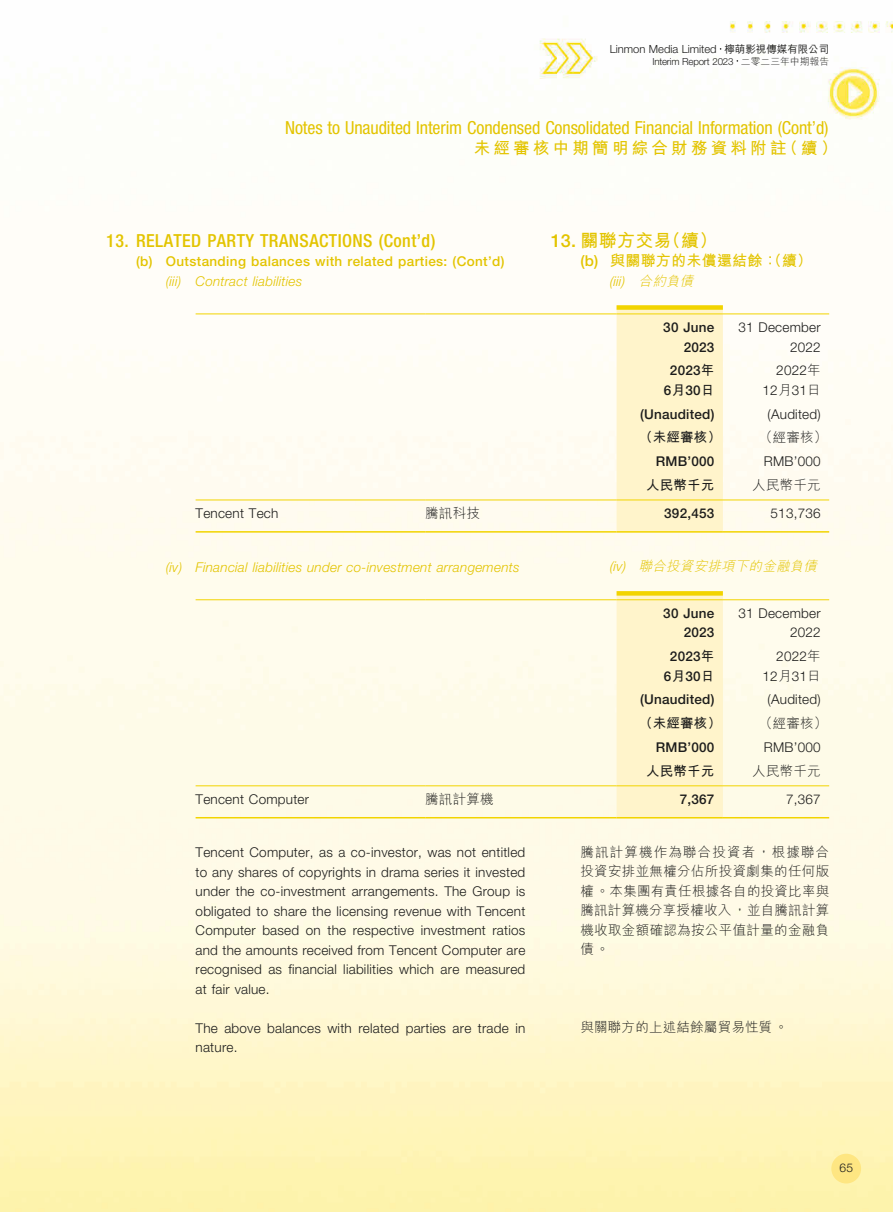
<style>
.page{position:relative;width:893px;height:1212px;background:#fff}
.page>*{position:absolute;margin:0;border:0;box-sizing:border-box;transform-origin:0 0}
.t1{font:condensed 18px "Helvetica Neue LT Std";letter-spacing:-.005em;color:#e3c400}
.t2{font:500 condensed 18px "Helvetica Neue LT Std";letter-spacing:.025em;color:#e3c400}
.t3{font:700 18px "M Hei HK";letter-spacing:.015em;color:#e3c400}
.t4{font:700 16.5px "M Hei HK";letter-spacing:.195em;color:#e3c400}
.t5{font:700 15px "M Hei HK";letter-spacing:.015em;color:#e3c400}
.t6{font:300 13.5px/19.5px "Helvetica Neue LT Std";letter-spacing:.015em;color:#1c1c1b;text-align:right}
.t7{font:300 13.5px/19.5px "M Hei HK";letter-spacing:.02em;color:#1c1c1b;text-align:justify}
.t8{font:500 13.5px/19.5px "Helvetica Neue LT Std";letter-spacing:.015em;color:#1c1c1b;text-align:right}
.t9{font:italic 300 13.5px "Helvetica Neue LT Std";letter-spacing:.015em;color:#e3c400}
.t10{font:500 13.5px "Helvetica Neue LT Std";letter-spacing:.025em;color:#e3c400}
.t11{font:700 13.5px "M Hei HK";letter-spacing:.015em;color:#1c1c1b}
.t12{font:italic 300 13.5px "M Hei HK";color:#e3c400}
.t13{font:italic 300 13.5px "Helvetica Neue LT Std";color:#e3c400}
.t14{font:300 12px "Helvetica Neue LT Std";color:#1c1c1b}
.t15{font:300 11.25px "Helvetica Neue LT Std";color:#1c1c1b}
.t16{font:300 9.75px "Helvetica Neue LT Std";letter-spacing:-.025em;color:#1c1c1b}
.s1{font-family:"M Hei HK";font-weight:500;font-size:10.5px}
.s2{font-family:"M Hei HK"}
.s3{font-family:"Helvetica Neue LT Std";font-weight:500}
.s4{font-family:"M Hei HK";font-weight:700}
.s5{font-family:"Helvetica Neue LT Std"}
</style>
<div class="page">
<img style="left:0;top:21px;width:893px;height:1191px">
<div style="left:831px;top:1154px;width:30px;height:29px;background:#fee682;border-radius:50%"></div>
<div style="left:617px;top:310px;width:106px;height:221px;background:#fff4cb"></div>
<div style="left:617px;top:305px;width:106px;height:5px;background:#f2d400"></div>
<hr style="left:196px;top:313px;width:229px;height:1px;background:#f2d400">
<hr style="left:425px;top:313px;width:192px;height:1px;background:#f2d400">
<hr style="left:617px;top:313px;width:106px;height:1px;background:#f2d400">
<hr style="left:723px;top:313px;width:106px;height:1px;background:#f2d400">
<hr style="left:196px;top:500px;width:229px;height:1px;background:#f2d400">
<hr style="left:425px;top:500px;width:192px;height:1px;background:#f2d400">
<hr style="left:617px;top:500px;width:106px;height:1px;background:#f2d400">
<hr style="left:723px;top:500px;width:106px;height:1px;background:#f2d400">
<hr style="left:196px;top:531px;width:229px;height:2px;background:#f2d400">
<hr style="left:425px;top:531px;width:192px;height:2px;background:#f2d400">
<hr style="left:617px;top:531px;width:106px;height:2px;background:#f2d400">
<hr style="left:723px;top:531px;width:106px;height:2px;background:#f2d400">
<div style="left:617px;top:596px;width:106px;height:221px;background:#fff4cb"></div>
<div style="left:617px;top:591px;width:106px;height:5px;background:#f2d400"></div>
<hr style="left:196px;top:599px;width:229px;height:1px;background:#f2d400">
<hr style="left:425px;top:599px;width:192px;height:1px;background:#f2d400">
<hr style="left:617px;top:599px;width:106px;height:1px;background:#f2d400">
<hr style="left:723px;top:599px;width:106px;height:1px;background:#f2d400">
<hr style="left:196px;top:785px;width:229px;height:1px;background:#f2d400">
<hr style="left:425px;top:785px;width:192px;height:1px;background:#f2d400">
<hr style="left:617px;top:785px;width:106px;height:1px;background:#f2d400">
<hr style="left:723px;top:785px;width:106px;height:1px;background:#f2d400">
<hr style="left:196px;top:817px;width:229px;height:1px;background:#f2d400">
<hr style="left:425px;top:817px;width:192px;height:1px;background:#f2d400">
<hr style="left:617px;top:817px;width:106px;height:1px;background:#f2d400">
<hr style="left:723px;top:817px;width:106px;height:1px;background:#f2d400">
<p class="t15" style="left:610px;top:42px;width:221px">Linmon Media Limited <span class="s1">檸萌影視傳媒有限公司</span></p>
<p class="t16" style="left:652px;top:55px;width:178px">Interim Report 2023 <span class="s2">二零二三年中期報告</span></p>
<h1 class="t1" style="left:285px;top:117px;width:545px">Notes to Unaudited Interim Condensed Consolidated Financial Information (Cont’d)</h1>
<p class="t4" style="left:474px;top:135px;width:365px">未經審核中期簡明綜合財務資料附註（續）</p>
<h1 class="t2" style="left:106px;top:230px;width:331px">13. RELATED PARTY TRANSACTIONS (Cont’d)</h1>
<p class="t10" style="left:136px;top:253px;width:370px">(b) Outstanding balances with related parties: (Cont’d)</p>
<p class="t9" style="left:166px;top:273px;width:138px">(iii) Contract liabilities</p>
<h1 class="t3" style="left:551px;top:227px;width:168px"><span class="s3">13.</span> 關聯方交易（續）</h1>
<p class="t5" style="left:580px;top:250px;width:233px"><span class="s3">(b)</span> 與關聯方的未償還結餘：（續）</p>
<p class="t13" style="left:609px;top:273px;width:90px">(iii) <span class="s2">合約負債</span></p>
<p class="t8" style="left:663px;top:317px;width:53px">30 June<br>2023</p>
<p class="t6" style="left:738px;top:317px;width:84px">31 December<br>2022</p>
<p class="t8" style="left:664px;top:361px;width:52px;text-align:center">2023<span class="s4">年<br></span>6<span class="s4">月</span>30<span class="s4">日</span></p>
<p class="t6" style="left:762px;top:360px;width:60px">2022<span class="s2">年<br></span>12<span class="s2">月</span>31<span class="s2">日</span></p>
<p class="t8" style="left:640px;top:404px;width:76px">(Unaudited)</p>
<p class="t6" style="left:768px;top:404px;width:55px">(Audited)</p>
<p class="t11" style="left:639px;top:427px;width:84px">（未經審核）</p>
<p class="t7" style="left:759px;top:427px;width:70px">（經審核）</p>
<p class="t8" style="left:656px;top:451px;width:60px">RMB’000</p>
<p class="t6" style="left:764px;top:451px;width:58px">RMB’000</p>
<p class="t11" style="left:646px;top:475px;width:70px">人民幣千元</p>
<p class="t7" style="left:752px;top:475px;width:70px">人民幣千元</p>
<p class="t6" style="left:196px;top:503px;width:84px">Tencent Tech</p>
<p class="t7" style="left:425px;top:503px;width:56px">騰訊科技</p>
<p class="t8" style="left:664px;top:503px;width:52px">392,453</p>
<p class="t6" style="left:770px;top:503px;width:52px">513,736</p>
<p class="t9" style="left:166px;top:559px;width:355px">(iv) Financial liabilities under co-investment arrangements</p>
<p class="t12" style="left:609px;top:557px;width:214px"><span class="s5">(iv)</span> 聯合投資安排項下的金融負債</p>
<p class="t8" style="left:663px;top:603px;width:53px">30 June<br>2023</p>
<p class="t6" style="left:738px;top:603px;width:84px">31 December<br>2022</p>
<p class="t8" style="left:664px;top:646px;width:52px;text-align:center">2023<span class="s4">年<br></span>6<span class="s4">月</span>30<span class="s4">日</span></p>
<p class="t6" style="left:762px;top:646px;width:60px">2022<span class="s2">年<br></span>12<span class="s2">月</span>31<span class="s2">日</span></p>
<p class="t8" style="left:640px;top:690px;width:76px">(Unaudited)</p>
<p class="t6" style="left:768px;top:689px;width:55px">(Audited)</p>
<p class="t11" style="left:639px;top:713px;width:84px">（未經審核）</p>
<p class="t7" style="left:759px;top:713px;width:70px">（經審核）</p>
<p class="t8" style="left:656px;top:737px;width:60px">RMB’000</p>
<p class="t6" style="left:764px;top:737px;width:58px">RMB’000</p>
<p class="t11" style="left:646px;top:761px;width:70px">人民幣千元</p>
<p class="t7" style="left:752px;top:760px;width:70px">人民幣千元</p>
<p class="t6" style="left:196px;top:789px;width:115px">Tencent Computer</p>
<p class="t7" style="left:425px;top:789px;width:70px">騰訊計算機</p>
<p class="t8" style="left:680px;top:789px;width:36px">7,367</p>
<p class="t6" style="left:786px;top:789px;width:36px">7,367</p>
<p class="t6" style="left:196px;top:843px;width:331px;text-align:justify">Tencent Computer, as a co-investor, was not entitled to any shares of copyrights in drama series it invested under the co-investment arrangements. The Group is obligated to share the licensing revenue with Tencent Computer based on the respective investment ratios and the amounts received from Tencent Computer are recognised as financial liabilities which are measured at fair value.</p>
<p class="t6" style="left:196px;top:1018px;width:331px;text-align:left">The above balances with related parties are trade in nature.</p>
<p class="t7" style="left:580px;top:841px;width:250px">騰訊計算機作為聯合投資者，根據聯合投資安排並無權分佔所投資劇集的任何版權。本集團有責任根據各自的投資比率與騰訊計算機分享授權收入，並自騰訊計算機收取金額確認為按公平值計量的金融負債。</p>
<p class="t7" style="left:580px;top:1017px;width:209px">與關聯方的上述結餘屬貿易性質。</p>
<p class="t14" style="left:839px;top:1160px;width:15px">65</p>
</div>
